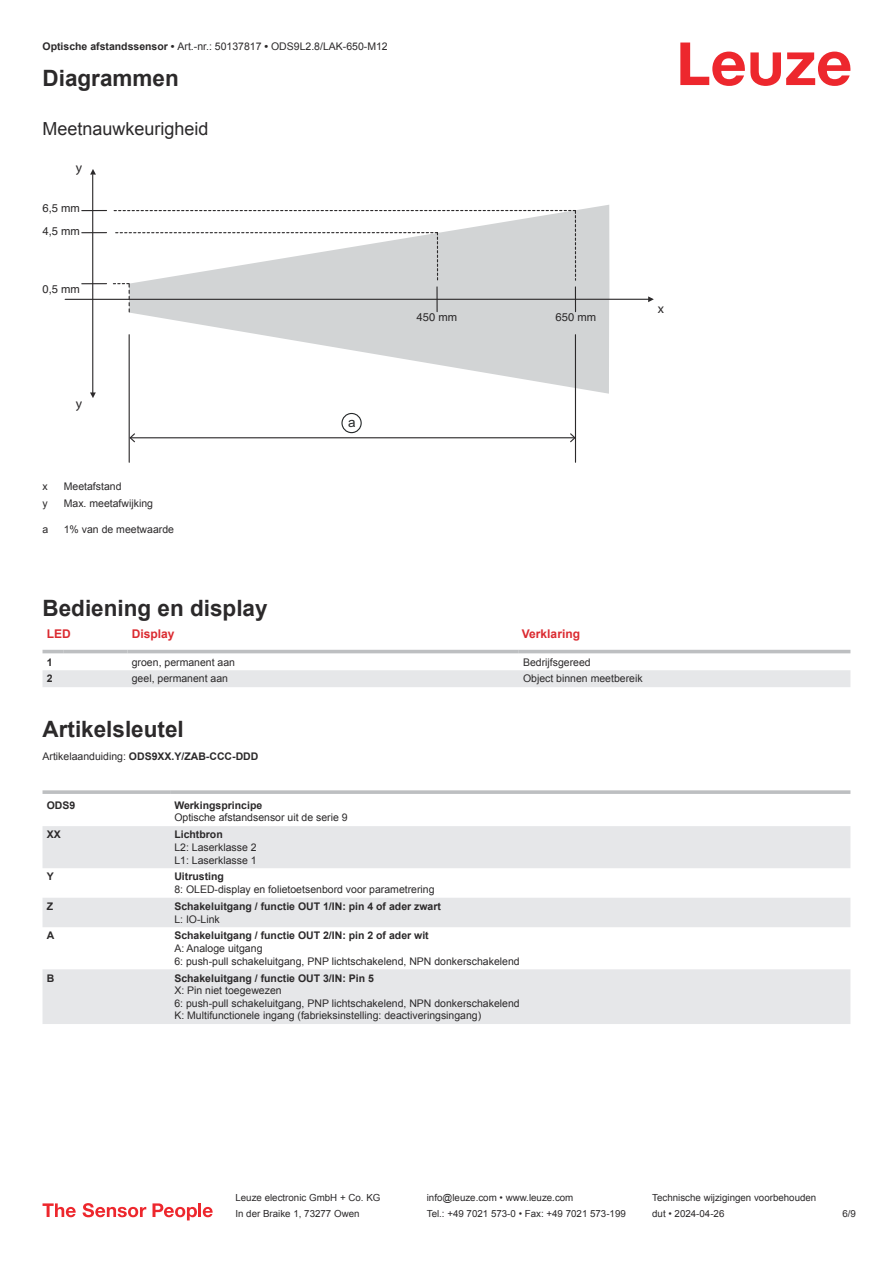
<style>
.page{position:relative;width:893px;height:1263px;background:#fff}
.page>*{position:absolute;margin:0;border:0;box-sizing:border-box;transform-origin:0 0}
.t1{font:700 22.5px "Arial";color:#2b292a}
.t2{font:18px "Arial";color:#2b292a}
.t3{font:13.5px "Myriad Pro";color:#2b292a}
.t4{font:13.5px "Arial";color:#242728}
.t5{font:700 12px "Arial";color:#db2a30}
.t6{font:11.25px/23.1px "Helvetica";color:#2b292a}
.t7{font:10.5px/12.6px "Arial";color:#2b292a}
.t8{font:700 10.5px "Arial";color:#2b292a}
.t9{font:9.75px "Arial";color:#2b292a}
.s1{font-weight:700}
.s2{font-weight:400}
</style>
<div class="page">
<svg style="left:680px;top:43px;width:170px;height:43px"></svg>
<svg style="left:43px;top:649px;width:807px;height:38px"></svg>
<hr style="left:43px;top:650px;width:21px;height:3px;background:#bdbfc1">
<hr style="left:64px;top:650px;width:64px;height:3px;background:#bdbfc1">
<hr style="left:128px;top:650px;width:391px;height:3px;background:#bdbfc1">
<hr style="left:519px;top:650px;width:331px;height:3px;background:#bdbfc1">
<svg style="left:43px;top:826px;width:807px;height:198px;fill:#e6e7e9"></svg>
<svg style="left:43px;top:790px;width:127px;height:4px"></svg>
<svg style="left:170px;top:790px;width:680px;height:4px;background:#c3c5c7"></svg>
<svg style="left:43px;top:1203px;width:33px;height:14px"></svg>
<svg style="left:83px;top:1203px;width:63px;height:14px"></svg>
<svg style="left:153px;top:1203px;width:44px;height:17px"></svg>
<hr style="left:198px;top:1203px;width:3px;height:14px;background:#ed272d">
<svg style="left:203px;top:1207px;width:10px;height:10px"></svg>
<div style="left:576px;top:205px;width:33px;height:94px;background:#d2d4d5"></div>
<svg style="left:129px;top:300px;width:480px;height:94px"></svg>
<hr style="left:92px;top:175px;width:1px;height:218px;background:#2b292a">
<svg style="left:90px;top:392px;width:6px;height:6px"></svg>
<svg style="left:90px;top:169px;width:6px;height:6px"></svg>
<hr style="left:65px;top:299px;width:587px;height:1px;background:#2b292a">
<svg style="left:648px;top:296px;width:6px;height:6px"></svg>
<svg style="left:82px;top:232px;width:25px;height:1px"></svg>
<svg style="left:82px;top:210px;width:25px;height:1px"></svg>
<svg style="left:82px;top:283px;width:25px;height:1px"></svg>
<svg style="left:113px;top:210px;width:463px;height:104px"></svg>
<hr style="left:575px;top:335px;width:1px;height:127px;background:#2b292a">
<hr style="left:129px;top:335px;width:1px;height:127px;background:#2b292a">
<hr style="left:131px;top:437px;width:443px;height:1px;background:#2b292a">
<svg style="left:570px;top:433px;width:5px;height:9px"></svg>
<svg style="left:129px;top:433px;width:6px;height:9px"></svg>
<div style="left:341px;top:413px;width:21px;height:20px;border:1px solid #232728;border-radius:50%"></div>
<p class="t7" style="left:43px;top:41px;width:347px"><span class="s1">Optische afstandssensor •</span> Art.-nr.: 50137817 <span class="s1">•</span> ODS9L2.8/LAK-650-M12</p>
<h1 class="t1" style="left:43px;top:70px;width:138px">Diagrammen</h1>
<h2 class="t2" style="left:43px;top:122px;width:168px">Meetnauwkeurigheid</h2>
<p class="t3" style="left:76px;top:162px;width:8px">y</p>
<p class="t6" style="left:43px;top:197px;width:39px">6,5 mm<br>4,5 mm</p>
<p class="t6" style="left:43px;top:278px;width:39px">0,5 mm</p>
<p class="t6" style="left:417px;top:306px;width:42px">450 mm</p>
<p class="t6" style="left:555px;top:306px;width:42px">650 mm</p>
<p class="t3" style="left:658px;top:303px;width:8px">x</p>
<p class="t3" style="left:76px;top:399px;width:8px">y</p>
<p class="t7" style="left:43px;top:481px;width:7px">x</p>
<p class="t7" style="left:64px;top:481px;width:59px">Meetafstand</p>
<p class="t7" style="left:43px;top:498px;width:7px">y</p>
<p class="t7" style="left:64px;top:498px;width:91px">Max. meetafwijking</p>
<p class="t7" style="left:43px;top:524px;width:7px">a</p>
<p class="t7" style="left:64px;top:524px;width:112px">1% van de meetwaarde</p>
<p class="t4" style="left:348px;top:417px;width:9px">a</p>
<h1 class="t1" style="left:43px;top:599px;width:227px">Bediening en display</h1>
<p class="t5" style="left:47px;top:629px;width:25px">LED</p>
<p class="t5" style="left:132px;top:629px;width:44px">Display</p>
<p class="t5" style="left:522px;top:629px;width:60px">Verklaring</p>
<p class="t8" style="left:47px;top:658px;width:7px">1</p>
<p class="t7" style="left:132px;top:656px;width:105px">groen, permanent aan</p>
<p class="t7" style="left:523px;top:656px;width:69px">Bedrijfsgereed</p>
<p class="t8" style="left:47px;top:675px;width:7px">2</p>
<p class="t7" style="left:132px;top:673px;width:98px">geel, permanent aan</p>
<p class="t7" style="left:523px;top:673px;width:121px">Object binnen meetbereik</p>
<h1 class="t1" style="left:43px;top:721px;width:143px">Artikelsleutel</h1>
<p class="t8" style="left:43px;top:752px;width:217px"><span class="s2">Artikelaanduiding:</span> ODS9XX.Y/ZAB-CCC-DDD</p>
<p class="t8" style="left:47px;top:801px;width:30px">ODS9</p>
<p class="t8" style="left:174px;top:801px;width:89px">Werkingsprincipe</p>
<p class="t7" style="left:174px;top:812px;width:175px">Optische afstandsensor uit de serie 9</p>
<p class="t8" style="left:47px;top:831px;width:16px">XX</p>
<p class="t8" style="left:174px;top:831px;width:50px">Lichtbron</p>
<p class="t7" style="left:174px;top:842px;width:84px">L2: Laserklasse 2<br>L1: Laserklasse 1</p>
<p class="t8" style="left:47px;top:873px;width:9px">Y</p>
<p class="t8" style="left:174px;top:873px;width:51px">Uitrusting</p>
<p class="t7" style="left:174px;top:884px;width:262px">8: OLED-display en folietoetsenbord voor parametrering</p>
<p class="t8" style="left:47px;top:902px;width:8px">Z</p>
<p class="t8" style="left:174px;top:902px;width:268px">Schakeluitgang / functie OUT 1/IN: pin 4 of ader zwart</p>
<p class="t7" style="left:174px;top:913px;width:47px">L: IO-Link</p>
<p class="t8" style="left:47px;top:932px;width:9px">A</p>
<p class="t8" style="left:174px;top:932px;width:256px">Schakeluitgang / functie OUT 2/IN: pin 2 of ader wit</p>
<p class="t7" style="left:174px;top:943px;width:347px">A: Analoge uitgang<br>6: push-pull schakeluitgang, PNP lichtschakelend, NPN donkerschakelend</p>
<p class="t8" style="left:47px;top:974px;width:9px">B</p>
<p class="t8" style="left:174px;top:974px;width:201px">Schakeluitgang / functie OUT 3/IN: Pin 5</p>
<p class="t7" style="left:174px;top:985px;width:347px">X: Pin niet toegewezen<br>6: push-pull schakeluitgang, PNP lichtschakelend, NPN donkerschakelend<br>K: Multifunctionele ingang (fabrieksinstelling: deactiveringsingang)</p>
<p class="t9" style="left:235px;top:1194px;width:146px">Leuze electronic GmbH + Co. KG</p>
<p class="t9" style="left:427px;top:1194px;width:148px">info@leuze.com • www.leuze.com</p>
<p class="t9" style="left:652px;top:1194px;width:166px">Technische wijzigingen voorbehouden</p>
<p class="t9" style="left:235px;top:1210px;width:126px">In der Braike 1, 73277 Owen</p>
<p class="t9" style="left:427px;top:1210px;width:201px">Tel.: +49 7021 573-0 • Fax: +49 7021 573-199</p>
<p class="t9" style="left:652px;top:1210px;width:74px">dut • 2024-04-26</p>
<p class="t9" style="left:842px;top:1210px;width:15px">6 /9</p>
</div>
